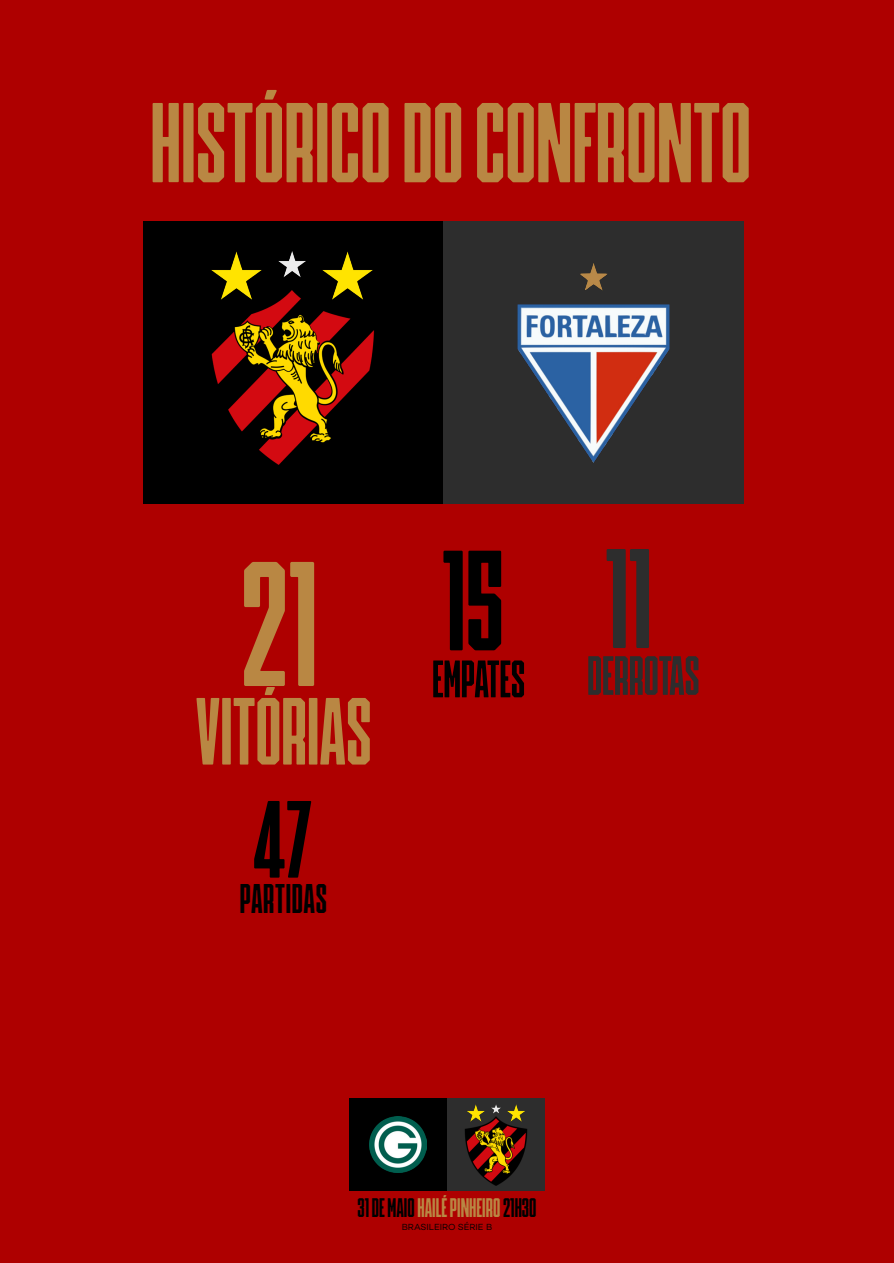
<style>
.page{position:relative;width:894px;height:1263px;background:#fff}
.page>*{position:absolute;margin:0;border:0;box-sizing:border-box;transform-origin:0 0}
.t1{font:142.35px "Redig";color:#000}
.t2{font:113.4px "Redig";color:#b98743}
.t3{font:109.5px "Redig";color:#000}
.t4{font:95.1px "Redig";color:#b98743}
.t5{font:55.2px "Redig";color:#2d2d2d}
.t6{font:52.65px "Redig";color:#000}
.t7{font:41.4px "Redig";letter-spacing:.015em;color:#000}
.t8{font:26.85px "Redig";color:#000}
.t9{font:9px "Campton";color:#000}
.s1{font-size:141.45px;color:#2d2d2d}
.s2{color:#b98743}
</style>
<div class="page">
<div style="left:0;top:0;width:893px;height:1263px;background:#ae0000"></div>
<div style="left:447px;top:1098px;width:97px;height:92px;background:#2d2d2d"></div>
<div style="left:349px;top:1098px;width:98px;height:92px;background:#000"></div>
<img style="left:465px;top:1104px;width:62px;height:82px">
<div style="left:143px;top:221px;width:300px;height:283px;background:#000"></div>
<div style="left:443px;top:221px;width:300px;height:283px;background:#2d2d2d"></div>
<img style="left:211px;top:251px;width:164px;height:214px">
<img style="left:517px;top:263px;width:153px;height:200px">
<img style="left:370px;top:1116px;width:56px;height:57px">
<h2 class="t2" style="left:150px;top:90px;width:602px">HISTÓRICO DO CONFRONTO</h2>
<h3 class="t4" style="left:195px;top:687px;width:178px">VITÓRIAS<sup>21</sup></h3>
<h3 class="t3" style="left:253px;top:788px;width:60px">47</h3>
<h3 class="t7" style="left:240px;top:879px;width:89px">PARTIDAS</h3>
<h1 class="t1" style="left:442px;top:534px;width:211px">15 <span class="s1">11</span></h1>
<h3 class="t6" style="left:432px;top:654px;width:94px">EMPATES</h3>
<h3 class="t5" style="left:587px;top:650px;width:114px">DERROTAS</h3>
<p class="t8" style="left:357px;top:1195px;width:180px">31 DE MAIO <span class="s2">HAILÉ PINHEIRO</span> 21H30</p>
<p class="t9" style="left:401px;top:1221px;width:92px">BRASILEIRO SÉRIE B</p>
</div>
